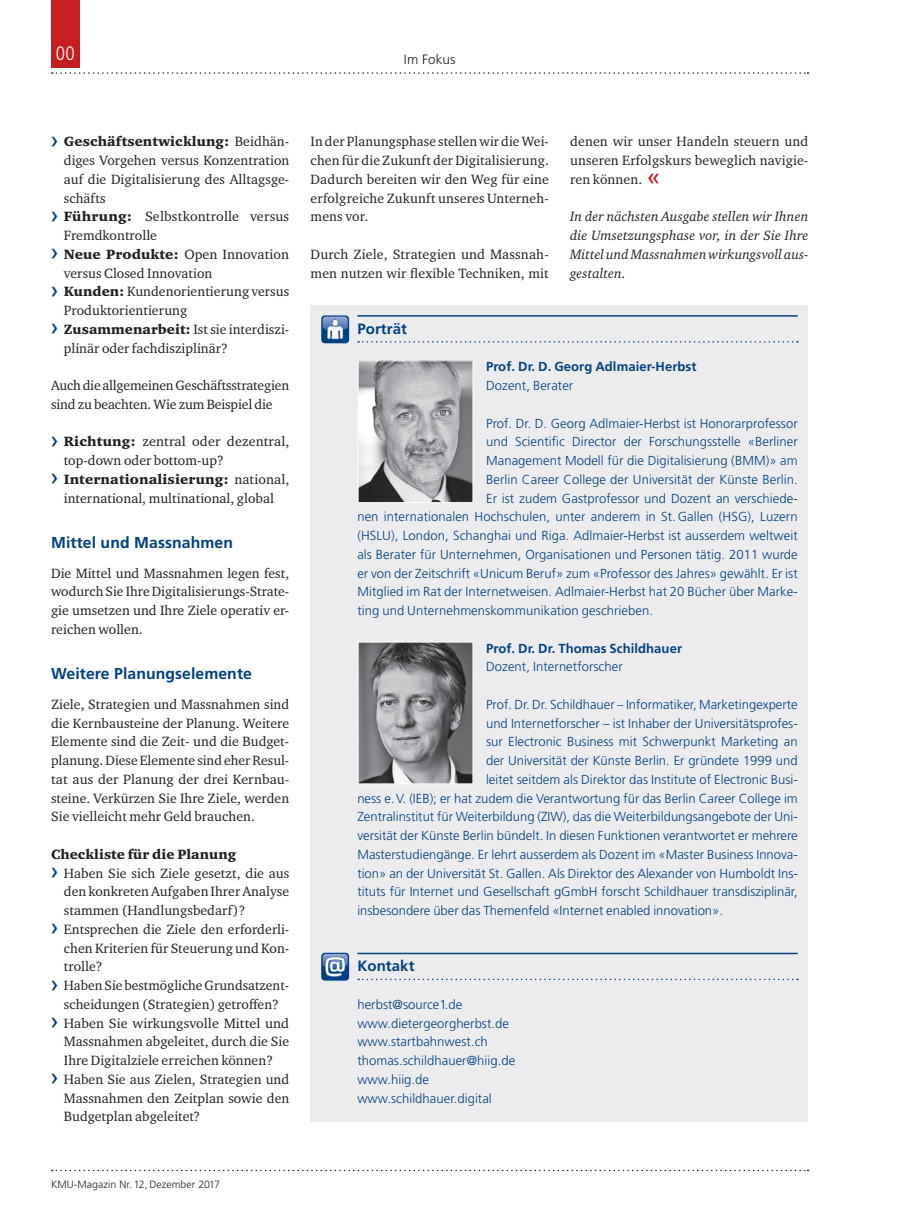
<style>
.page{position:relative;width:902px;height:1212px;background:#fff}
.page>*{position:absolute;margin:0;border:0;box-sizing:border-box;transform-origin:0 0}
.t1{font:300 condensed 19.5px "Frutiger LT Std";color:#fff}
.t2{font:700 15.75px "Frutiger LT Std";letter-spacing:.005em;color:#014081}
.t3{font:700 15px "Frutiger LT Std";letter-spacing:.005em;color:#014081}
.t4{font:13.8px/18.8px "Charter ITC Std";letter-spacing:.005em;color:#231f20;text-align:justify}
.t5{font:italic 13.8px/18.8px "Charter ITC Std";letter-spacing:.01em;color:#231f20;text-align:justify}
.t6{font:900 13.8px "Charter ITC Std";letter-spacing:.005em;color:#231f20}
.t7{font:300 13.5px "Frutiger LT Std";letter-spacing:.005em;color:#231f20}
.t8{font:300 13.05px/18.8px "Frutiger LT Std";letter-spacing:.005em;color:#014081}
.t9{font:700 13.05px "Frutiger LT Std";letter-spacing:.005em;color:#014081}
.t10{font:300 10.5px "Frutiger LT Std";letter-spacing:.005em;color:#231f20}
.s1{font-family:"Frutiger LT Std";font-weight:400;font-size:24px;color:#014081}
.s2{font-weight:400}
.s3{font-family:"Frutiger LT Std";font-size:24px;color:#014081}
.s4{font-weight:900}
.s5{font-family:"Frutiger LT Std";font-size:24px;color:#c41e1f}
</style>
<div class="page">
<svg style="left:52px;top:72px;width:756px;height:2px"></svg>
<div style="left:51px;top:0;width:29px;height:68px;background:#c41e1f"></div>
<svg style="left:52px;top:1170px;width:756px;height:1px"></svg>
<div style="left:310px;top:305px;width:498px;height:816px;background:#ececee"></div>
<hr style="left:357px;top:315px;width:440px;height:2px;background:#014081">
<svg style="left:358px;top:341px;width:439px;height:2px"></svg>
<hr style="left:357px;top:953px;width:440px;height:1px;background:#014081">
<svg style="left:358px;top:979px;width:439px;height:1px"></svg>
<svg style="left:321px;top:315px;width:28px;height:28px"></svg>
<svg style="left:322px;top:317px;width:26px;height:22px"></svg>
<div style="left:321px;top:953px;width:28px;height:27px;background:#014081;border-radius:4px"></div>
<svg style="left:322px;top:954px;width:26px;height:22px"></svg>
<img style="left:360px;top:362px;width:111px;height:139px">
<div style="left:358px;top:360px;width:115px;height:143px;border:1px solid #fff"></div>
<img style="left:360px;top:644px;width:111px;height:138px">
<div style="left:358px;top:642px;width:115px;height:142px;border:1px solid #fff"></div>
<h1 class="t1" style="left:56px;top:42px;width:21px">00</h1>
<p class="t7" style="left:404px;top:51px;width:53px">Im Fokus</p>
<p class="t6" style="left:51px;top:133px;width:240px"><span class="s1">›</span> Geschäftsentwicklung: <span class="s2">Beidhän-</span></p>
<p class="t4" style="left:64px;top:151px;width:227px">diges Vorgehen versus Konzentration</p>
<p class="t4" style="left:64px;top:169px;width:227px">auf die Digitalisierung des Alltagsge-</p>
<p class="t4" style="left:64px;top:188px;width:43px">schäfts</p>
<p class="t4" style="left:51px;top:207px;width:240px"><span class="s3">›</span> <span class="s4">Führung:</span> Selbstkontrolle versus</p>
<p class="t4" style="left:64px;top:226px;width:95px">Fremdkontrolle</p>
<p class="t4" style="left:51px;top:244px;width:240px"><span class="s3">›</span> <span class="s4">Neue Produkte:</span> Open Innovation</p>
<p class="t4" style="left:64px;top:263px;width:150px">versus Closed Innovation</p>
<p class="t4" style="left:51px;top:282px;width:240px"><span class="s3">›</span> <span class="s4">Kunden:</span> Kundenorientierung versus</p>
<p class="t4" style="left:64px;top:301px;width:125px">Produktorientierung</p>
<p class="t4" style="left:51px;top:319px;width:240px"><span class="s3">›</span> <span class="s4">Zusammenarbeit:</span> Ist sie interdiszi-</p>
<p class="t4" style="left:64px;top:338px;width:165px">plinär oder fachdisziplinär?</p>
<p class="t4" style="left:51px;top:376px;width:239px">Auch die allgemeinen Geschäftsstrategien sind zu beachten. Wie zum Beispiel die</p>
<p class="t4" style="left:51px;top:432px;width:240px"><span class="s3">›</span> <span class="s4">Richtung:</span> zentral oder dezentral,</p>
<p class="t4" style="left:64px;top:451px;width:161px">top-down oder bottom-up?</p>
<p class="t6" style="left:51px;top:471px;width:240px"><span class="s1">›</span> Internationalisierung: <span class="s2">national,</span></p>
<p class="t4" style="left:64px;top:488px;width:212px">international, multinational, global</p>
<p class="t2" style="left:51px;top:533px;width:183px">Mittel und Massnahmen</p>
<p class="t4" style="left:51px;top:563px;width:240px">Die Mittel und Massnahmen legen fest, wodurch Sie Ihre Digitalisierungs-Strate&shy;gie umsetzen und Ihre Ziele operativ er&shy;reichen wollen.</p>
<p class="t2" style="left:51px;top:664px;width:202px">Weitere Planungselemente</p>
<p class="t4" style="left:51px;top:694px;width:240px">Ziele, Strategien und Massnahmen sind die Kernbausteine der Planung. Weitere Elemente sind die Zeit- und die Budget&shy;planung. Diese Elemente sind eher Resul&shy;tat aus der Planung der drei Kernbau&shy;steine. Verkürzen Sie Ihre Ziele, werden Sie vielleicht mehr Geld brauchen.</p>
<p class="t6" style="left:51px;top:846px;width:187px">Checkliste für die Planung</p>
<p class="t4" style="left:51px;top:863px;width:240px"><span class="s3">›</span> Haben Sie sich Ziele gesetzt, die aus</p>
<p class="t4" style="left:64px;top:882px;width:227px">den konkreten Aufgaben Ihrer Analyse</p>
<p class="t4" style="left:64px;top:901px;width:183px">stammen (Handlungsbedarf)?</p>
<p class="t4" style="left:51px;top:919px;width:240px"><span class="s3">›</span> Entsprechen die Ziele den erforderli-</p>
<p class="t4" style="left:64px;top:938px;width:227px">chen Kriterien für Steuerung und Kon-</p>
<p class="t4" style="left:64px;top:957px;width:40px">trolle?</p>
<p class="t4" style="left:51px;top:976px;width:240px"><span class="s3">›</span> Haben Sie bestmögliche Grundsatzent-</p>
<p class="t4" style="left:64px;top:994px;width:216px">scheidungen (Strategien) getroffen?</p>
<p class="t4" style="left:51px;top:1013px;width:240px"><span class="s3">›</span> Haben Sie wirkungsvolle Mittel und</p>
<p class="t4" style="left:64px;top:1032px;width:227px">Massnahmen abgeleitet, durch die Sie</p>
<p class="t4" style="left:64px;top:1051px;width:211px">Ihre Digitalziele erreichen können?</p>
<p class="t4" style="left:51px;top:1069px;width:240px"><span class="s3">›</span> Haben Sie aus Zielen, Strategien und</p>
<p class="t4" style="left:64px;top:1088px;width:227px">Massnahmen den Zeitplan sowie den</p>
<p class="t4" style="left:64px;top:1107px;width:138px">Budgetplan abgeleitet?</p>
<p class="t4" style="left:310px;top:132px;width:240px">In der Planungsphase stellen wir die Wei&shy;chen für die Zukunft der Digitalisierung.<br>Dadurch bereiten wir den Weg für eine erfolgreiche Zukunft unseres Unterneh&shy;mens vor.</p>
<p class="t4" style="left:310px;top:244px;width:240px">Durch Ziele, Strategien und Massnah&shy;men nutzen wir flexible Techniken, mit</p>
<p class="t3" style="left:357px;top:320px;width:51px">Porträt</p>
<p class="t4" style="left:570px;top:132px;width:240px">denen wir unser Handeln steuern und unseren Erfolgskurs beweglich navigie&shy;ren können. <span class="s5">«</span></p>
<p class="t5" style="left:570px;top:207px;width:240px">In der nächsten Ausgabe stellen wir Ihnen die Umsetzungsphase vor, in der Sie Ihre Mittel und Massnahmen wirkungsvoll aus&shy;gestalten.</p>
<p class="t9" style="left:486px;top:359px;width:212px">Prof. Dr. D. Georg Adlmaier-Herbst</p>
<p class="t8" style="left:486px;top:376px;width:89px">Dozent, Berater</p>
<p class="t8" style="left:486px;top:414px;width:313px">Prof. Dr. D. Georg Adlmaier-Herbst ist Honorarprofessor</p>
<p class="t8" style="left:486px;top:433px;width:313px">und Scientific Director der Forschungsstelle «Berliner</p>
<p class="t8" style="left:486px;top:451px;width:313px">Management Modell für die Digitalisierung (BMM)» am</p>
<p class="t8" style="left:486px;top:470px;width:313px">Berlin Career College der Universität der Künste Berlin.</p>
<p class="t8" style="left:486px;top:489px;width:313px">Er ist zudem Gastprofessor und Dozent an verschiede-</p>
<p class="t8" style="left:357px;top:508px;width:442px">nen internationalen Hochschulen, unter anderem in St.Gallen (HSG), Luzern</p>
<p class="t8" style="left:357px;top:526px;width:442px">(HSLU), London, Schanghai und Riga. Adlmaier-Herbst ist ausserdem weltweit</p>
<p class="t8" style="left:357px;top:545px;width:442px">als Berater für Unternehmen, Organisationen und Personen tätig. 2011 wurde</p>
<p class="t8" style="left:357px;top:564px;width:442px">er von der Zeitschrift «Unicum Beruf» zum «Professor des Jahres» gewählt. Er ist</p>
<p class="t8" style="left:357px;top:583px;width:442px">Mitglied im Rat der Internetweisen. Adlmaier-Herbst hat 20 Bücher über Marke-</p>
<p class="t8" style="left:357px;top:601px;width:297px">ting und Unternehmenskommunikation geschrieben.</p>
<p class="t9" style="left:486px;top:640px;width:197px">Prof. Dr. Dr. Thomas Schildhauer</p>
<p class="t8" style="left:486px;top:658px;width:138px">Dozent, Internetforscher</p>
<p class="t8" style="left:486px;top:695px;width:313px">Prof. Dr. Dr. Schildhauer – Informatiker, Marketingexperte</p>
<p class="t8" style="left:486px;top:714px;width:313px">und Internetforscher – ist Inhaber der Universitätsprofes-</p>
<p class="t8" style="left:486px;top:733px;width:313px">sur Electronic Business mit Schwerpunkt Marketing an</p>
<p class="t8" style="left:486px;top:751px;width:313px">der Universität der Künste Berlin. Er gründete 1999 und</p>
<p class="t8" style="left:486px;top:770px;width:313px">leitet seitdem als Direktor das Institute of Electronic Busi-</p>
<p class="t8" style="left:357px;top:789px;width:442px">ness e.V. (IEB); er hat zudem die Verantwortung für das Berlin Career College im</p>
<p class="t8" style="left:357px;top:808px;width:442px">Zentralinstitut für Weiterbildung (ZIW), das die Weiterbildungsangebote der Uni-</p>
<p class="t8" style="left:357px;top:826px;width:442px">versität der Künste Berlin bündelt. In diesen Funktionen verantwortet er mehrere</p>
<p class="t8" style="left:357px;top:845px;width:442px">Masterstudiengänge. Er lehrt ausserdem als Dozent im «Master Business Innova-</p>
<p class="t8" style="left:357px;top:864px;width:442px">tion» an der Universität St. Gallen. Als Direktor des Alexander von Humboldt Ins-</p>
<p class="t8" style="left:357px;top:883px;width:442px">tituts für Internet und Gesellschaft gGmbH forscht Schildhauer transdisziplinär,</p>
<p class="t8" style="left:357px;top:901px;width:367px">insbesondere über das Themenfeld «Internet enabled innovation».</p>
<p class="t3" style="left:357px;top:957px;width:59px">Kontakt</p>
<p class="t8" style="left:357px;top:995px;width:159px">herbst@source1.de www.dietergeorgherbst.de www.startbahnwest.ch thomas.schildhauer@hiig.de www.hiig.de www.schildhauer.digital</p>
<p class="t10" style="left:51px;top:1178px;width:170px">KMU-Magazin Nr. 12,Dezember 2017</p>
</div>
